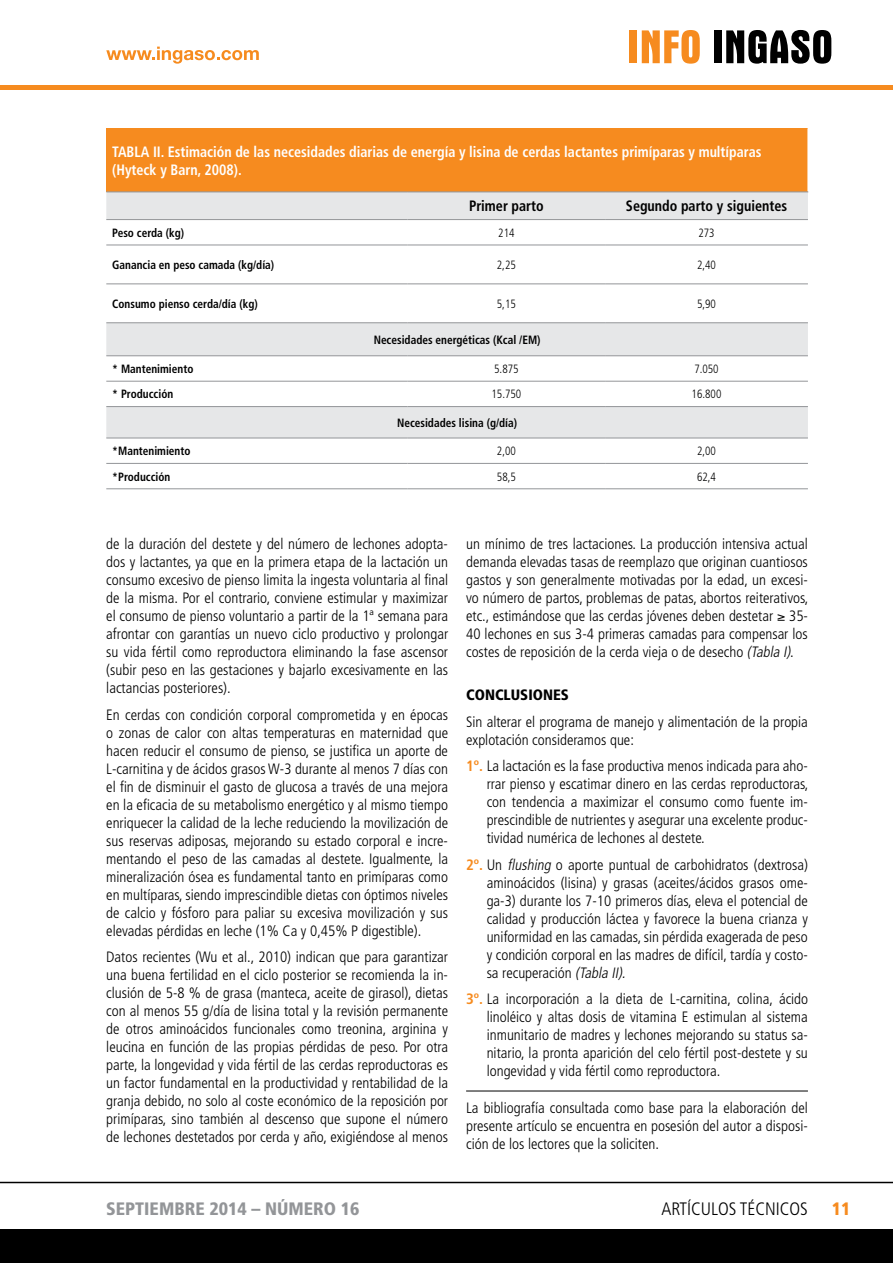
<style>
.page{position:relative;width:893px;height:1263px;background:#fff}
.page>*{position:absolute;margin:0;border:0;box-sizing:border-box;transform-origin:0 0}
.t1{font:900 condensed 18px "Frutiger";color:#939598}
.t2{font:300 condensed 18px "Frutiger";color:#000}
.t3{font:900 condensed 18px "Frutiger";color:#f68b1f}
.t4{font:300 condensed 15px/18px "Frutiger";color:#000;text-align:justify}
.t5{font:700 condensed 15px/18px "Frutiger";color:#fff;scale:.94 1}
.t6{font:700 condensed 15px "Frutiger";color:#000;scale:.94 1}
.t7{font:900 condensed 15px "Frutiger";color:#000}
.t8{font:700 condensed 12px "Frutiger";color:#000;scale:.94 1}
.t9{font:300 condensed 12px "Frutiger";color:#000;scale:.94 1}
.s1{font-style:italic}
.s2{font-weight:700;color:#f68b1f}
</style>
<div class="page">
<hr style="left:0;top:85px;width:893px;height:4px;background:#f68b1f">
<div style="left:630px;top:30px;width:7px;height:33px;background:#f68b1f"></div>
<svg style="left:642px;top:30px;width:58px;height:34px"></svg>
<div style="left:714px;top:30px;width:8px;height:33px;background:#000"></div>
<svg style="left:726px;top:30px;width:105px;height:34px"></svg>
<div style="left:0;top:1229px;width:893px;height:34px;background:#000"></div>
<hr style="left:0;top:1182px;width:893px;height:1px;background:#000">
<svg style="left:106px;top:47px;width:153px;height:17px"></svg>
<div style="left:106px;top:128px;width:702px;height:64px;background:#f68b1f"></div>
<svg style="left:106px;top:193px;width:702px;height:245px"></svg>
<hr style="left:807px;top:128px;width:1px;height:64px;background:#fff">
<hr style="left:106px;top:192px;width:302px;height:1px;background:#939598">
<hr style="left:408px;top:192px;width:197px;height:1px;background:#939598">
<hr style="left:605px;top:192px;width:203px;height:1px;background:#939598">
<hr style="left:106px;top:219px;width:302px;height:1px;background:#939598">
<hr style="left:408px;top:219px;width:197px;height:1px;background:#939598">
<hr style="left:605px;top:219px;width:203px;height:1px;background:#939598">
<hr style="left:106px;top:488px;width:302px;height:1px;background:#939598">
<hr style="left:408px;top:488px;width:197px;height:1px;background:#939598">
<hr style="left:605px;top:488px;width:203px;height:1px;background:#939598">
<hr style="left:106px;top:322px;width:302px;height:1px;background:#939598">
<hr style="left:408px;top:322px;width:197px;height:1px;background:#939598">
<hr style="left:605px;top:322px;width:203px;height:1px;background:#939598">
<hr style="left:106px;top:355px;width:302px;height:1px;background:#939598">
<hr style="left:408px;top:355px;width:197px;height:1px;background:#939598">
<hr style="left:605px;top:355px;width:203px;height:1px;background:#939598">
<hr style="left:106px;top:406px;width:302px;height:1px;background:#939598">
<hr style="left:408px;top:406px;width:197px;height:1px;background:#939598">
<hr style="left:605px;top:406px;width:203px;height:1px;background:#939598">
<hr style="left:106px;top:438px;width:302px;height:1px;background:#939598">
<hr style="left:408px;top:438px;width:197px;height:1px;background:#939598">
<hr style="left:605px;top:438px;width:203px;height:1px;background:#939598">
<hr style="left:106px;top:245px;width:302px;height:1px;background:#939598">
<hr style="left:408px;top:245px;width:197px;height:1px;background:#939598">
<hr style="left:605px;top:245px;width:203px;height:1px;background:#939598">
<hr style="left:106px;top:283px;width:302px;height:1px;background:#939598">
<hr style="left:408px;top:283px;width:197px;height:1px;background:#939598">
<hr style="left:605px;top:283px;width:203px;height:1px;background:#939598">
<hr style="left:106px;top:381px;width:302px;height:1px;background:#939598">
<hr style="left:408px;top:381px;width:197px;height:1px;background:#939598">
<hr style="left:605px;top:381px;width:203px;height:1px;background:#939598">
<hr style="left:106px;top:463px;width:302px;height:1px;background:#939598">
<hr style="left:408px;top:463px;width:197px;height:1px;background:#939598">
<hr style="left:605px;top:463px;width:203px;height:1px;background:#939598">
<hr style="left:466px;top:1091px;width:342px;height:1px;background:#000">
<p class="t5" style="left:112px;top:143px;width:692px">TABLA II. Estimación de las necesidades diarias de energía y lisina de cerdas lactantes primíparas y multíparas (Hyteck y Barn, 2008).</p>
<p class="t6" style="left:469px;top:197px;width:81px">Primer parto</p>
<p class="t6" style="left:626px;top:197px;width:173px">Segundo parto y siguientes</p>
<p class="t8" style="left:112px;top:225px;width:78px">Peso cerda (kg)</p>
<p class="t9" style="left:498px;top:226px;width:19px">214</p>
<p class="t9" style="left:698px;top:226px;width:19px">273</p>
<p class="t8" style="left:112px;top:258px;width:174px">Ganancia en peso camada (kg/día)</p>
<p class="t9" style="left:497px;top:258px;width:22px">2,25</p>
<p class="t9" style="left:697px;top:258px;width:22px">2,40</p>
<p class="t8" style="left:112px;top:297px;width:156px">Consumo pienso cerda/día (kg)</p>
<p class="t9" style="left:497px;top:297px;width:22px">5,15</p>
<p class="t9" style="left:697px;top:297px;width:22px">5,90</p>
<p class="t8" style="left:374px;top:332px;width:179px">Necesidades energéticas (Kcal /EM)</p>
<p class="t8" style="left:112px;top:362px;width:88px">* Mantenimiento</p>
<p class="t9" style="left:494px;top:362px;width:27px">5.875</p>
<p class="t9" style="left:694px;top:362px;width:27px">7.050</p>
<p class="t8" style="left:112px;top:387px;width:66px">* Producción</p>
<p class="t9" style="left:491px;top:387px;width:33px">15.750</p>
<p class="t9" style="left:692px;top:387px;width:33px">16.800</p>
<p class="t8" style="left:397px;top:415px;width:129px">Necesidades lisina (g/día)</p>
<p class="t8" style="left:112px;top:444px;width:85px">*Mantenimiento</p>
<p class="t9" style="left:497px;top:444px;width:22px">2,00</p>
<p class="t9" style="left:697px;top:444px;width:22px">2,00</p>
<p class="t8" style="left:112px;top:469px;width:63px">*Producción</p>
<p class="t9" style="left:497px;top:470px;width:22px">58,5</p>
<p class="t9" style="left:697px;top:470px;width:22px">62,4</p>
<p class="t4" style="left:106px;top:535px;width:343px">de la duración del destete y del número de lechones adopta&shy;dos y lactantes, ya que en la primera etapa de la lactación un consumo excesivo de pienso limita la ingesta voluntaria al final de la misma. Por el contrario, conviene estimular y maximizar el consumo de pienso voluntario a partir de la 1ª semana para afrontar con garantías un nuevo ciclo productivo y prolongar su vida fértil como reproductora eliminando la fase ascensor (subir peso en las gestaciones y bajarlo excesivamente en las lactancias posteriores).</p>
<p class="t4" style="left:106px;top:706px;width:343px">En cerdas con condición corporal comprometida y en épocas o zonas de calor con altas temperaturas en maternidad que hacen reducir el consumo de pienso, se justifica un aporte de L-carnitina y de ácidos grasos W-3 durante al menos 7 días con el fin de disminuir el gasto de glucosa a través de una mejora en la eficacia de su metabolismo energético y al mismo tiempo enriquecer la calidad de la leche reduciendo la movilización de sus reservas adiposas, mejorando su estado corporal e incre&shy;mentando el peso de las camadas al destete. Igualmente, la mineralización ósea es fundamental tanto en primíparas como en multíparas, siendo imprescindible dietas con óptimos niveles de calcio y fósforo para paliar su excesiva movilización y sus elevadas pérdidas en leche (1% Ca y 0,45% P digestible).</p>
<p class="t4" style="left:106px;top:948px;width:343px">Datos recientes (Wu et al., 2010) indican que para garantizar una buena fertilidad en el ciclo posterior se recomienda la in&shy;clusión de 5-8 % de grasa (manteca, aceite de girasol), dietas con al menos 55 g/día de lisina total y la revisión permanente de otros aminoácidos funcionales como treonina, arginina y leucina en función de las propias pérdidas de peso. Por otra parte, la longevidad y vida fértil de las cerdas reproductoras es un factor fundamental en la productividad y rentabilidad de la granja debido, no solo al coste económico de la reposición por primíparas, sino también al descenso que supone el número de lechones destetados por cerda y año, exigiéndose al menos</p>
<p class="t4" style="left:466px;top:535px;width:344px">un mínimo de tres lactaciones. La producción intensiva actual demanda elevadas tasas de reemplazo que originan cuantiosos gastos y son generalmente motivadas por la edad, un excesi&shy;vo número de partos, problemas de patas, abortos reiterativos, etc., estimándose que las cerdas jóvenes deben destetar ≥ 35- 40 lechones en sus 3-4 primeras camadas para compensar los costes de reposición de la cerda vieja o de desecho <span class="s1">(Tabla I)</span>.</p>
<p class="t7" style="left:466px;top:686px;width:19px">CONCLUSIONES</p>
<p class="t4" style="left:466px;top:713px;width:343px">Sin alterar el programa de manejo y alimentación de la propia explotación consideramos que:</p>
<p class="t4" style="left:487px;top:757px;width:323px;text-indent:-21px"><span class="s2">1º.</span> La lactación es la fase productiva menos indicada para aho&shy;rrar pienso y escatimar dinero en las cerdas reproductoras, con tendencia a maximizar el consumo como fuente im&shy;prescindible de nutrientes y asegurar una excelente produc&shy;tividad numérica de lechones al destete.</p>
<p class="t4" style="left:487px;top:856px;width:323px;text-indent:-21px"><span class="s2">2º.</span> Un <span class="s1">flushing</span> o aporte puntual de carbohidratos (dextrosa) aminoácidos (lisina) y grasas (aceites/ácidos grasos ome&shy;ga-3) durante los 7-10 primeros días, eleva el potencial de calidad y producción láctea y favorece la buena crianza y uniformidad en las camadas, sin pérdida exagerada de peso y condición corporal en las madres de difícil, tardía y costo&shy;sa recuperación <span class="s1">(Tabla II).</span></p>
<p class="t4" style="left:487px;top:990px;width:323px;text-indent:-21px"><span class="s2">3º.</span> La incorporación a la dieta de L-carnitina, colina, ácido linoléico y altas dosis de vitamina E estimulan al sistema inmunitario de madres y lechones mejorando su status sa&shy;nitario, la pronta aparición del celo fértil post-destete y su longevidad y vida fértil como reproductora.</p>
<p class="t4" style="left:466px;top:1099px;width:343px">La bibliografía consultada como base para la elaboración del presente artículo se encuentra en posesión del autor a disposi&shy;ción de los lectores que la soliciten.</p>
<p class="t1" style="left:106px;top:1198px;width:255px">SEPTIEMBRE 2014 – NÚMERO 16</p>
<p class="t2" style="left:661px;top:1199px;width:148px">ARTÍCULOS TÉCNICOS</p>
<p class="t3" style="left:832px;top:1198px;width:20px">11</p>
</div>
